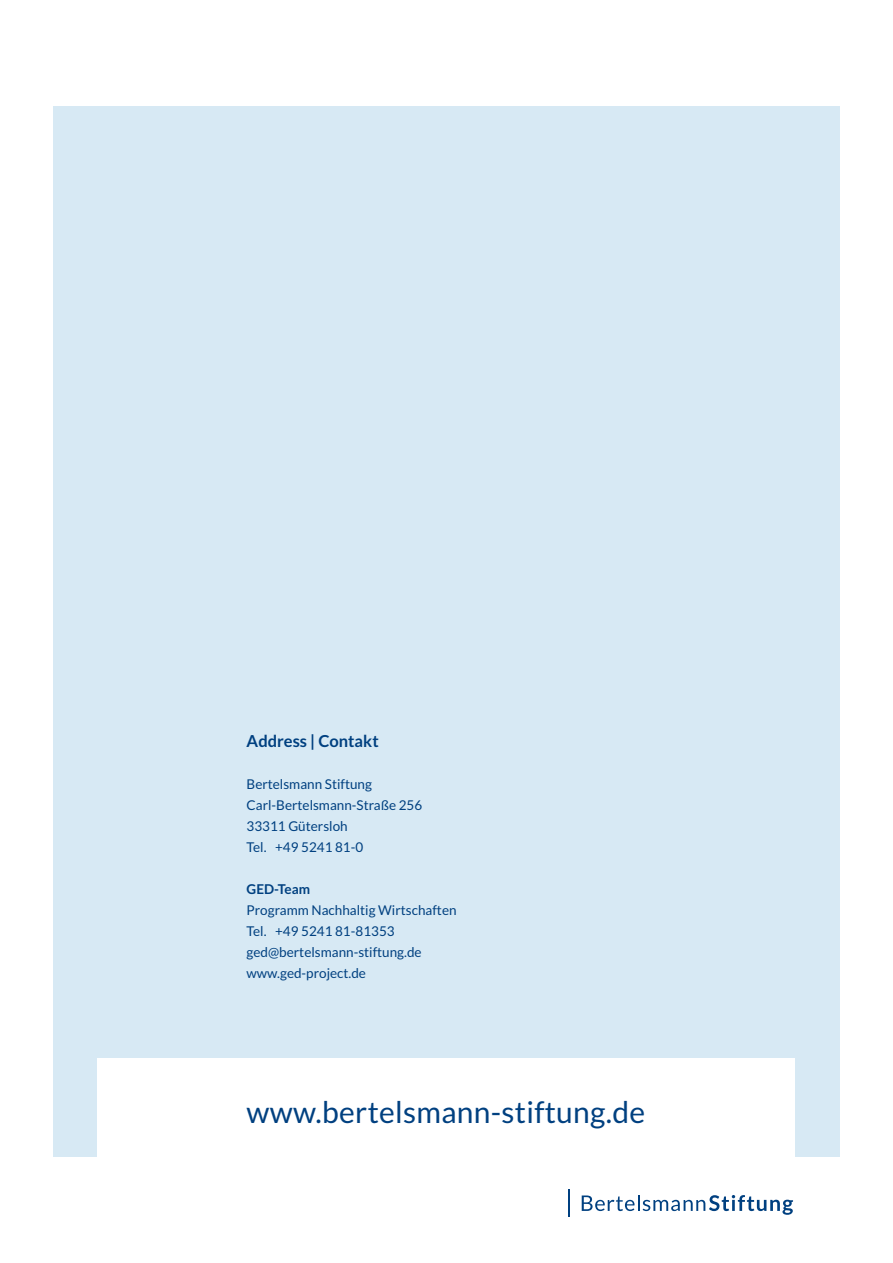
<style>
.page{position:relative;width:893px;height:1263px;background:#fff}
.page>*{position:absolute;margin:0;border:0;box-sizing:border-box;transform-origin:0 0}
.t1{font:30px "Lato";letter-spacing:.01em;color:#004080}
.t2{font:700 16.5px "Lato";color:#004080}
.t3{font:13.5px/21px "Lato";color:#004080}
.t4{font:700 13.5px "Lato";color:#004080}
</style>
<div class="page">
<div style="left:53px;top:106px;width:787px;height:1051px;background:#d7e9f4"></div>
<div style="left:98px;top:1059px;width:697px;height:204px;background:#fff"></div>
<svg style="left:582px;top:1195px;width:211px;height:20px"></svg>
<hr style="left:568px;top:1189px;width:2px;height:28px;background:#004080">
<p class="t2" style="left:247px;top:731px;width:134px">Address | Contakt</p>
<p class="t3" style="left:247px;top:773px;width:177px">Bertelsmann Stiftung<br>Carl-Bertelsmann-Straße 256<br>33311 Gütersloh<br>Tel. +49 5241 81-0</p>
<p class="t4" style="left:247px;top:881px;width:65px">GED-Team</p>
<p class="t3" style="left:247px;top:899px;width:211px">Programm Nachhaltig Wirtschaften<br>Tel. +49 5241 81-81353 ged@bertelsmann-stiftung.de www.ged-project.de</p>
<h1 class="t1" style="left:247px;top:1095px;width:400px">www.bertelsmann-stiftung.de</h1>
</div>
